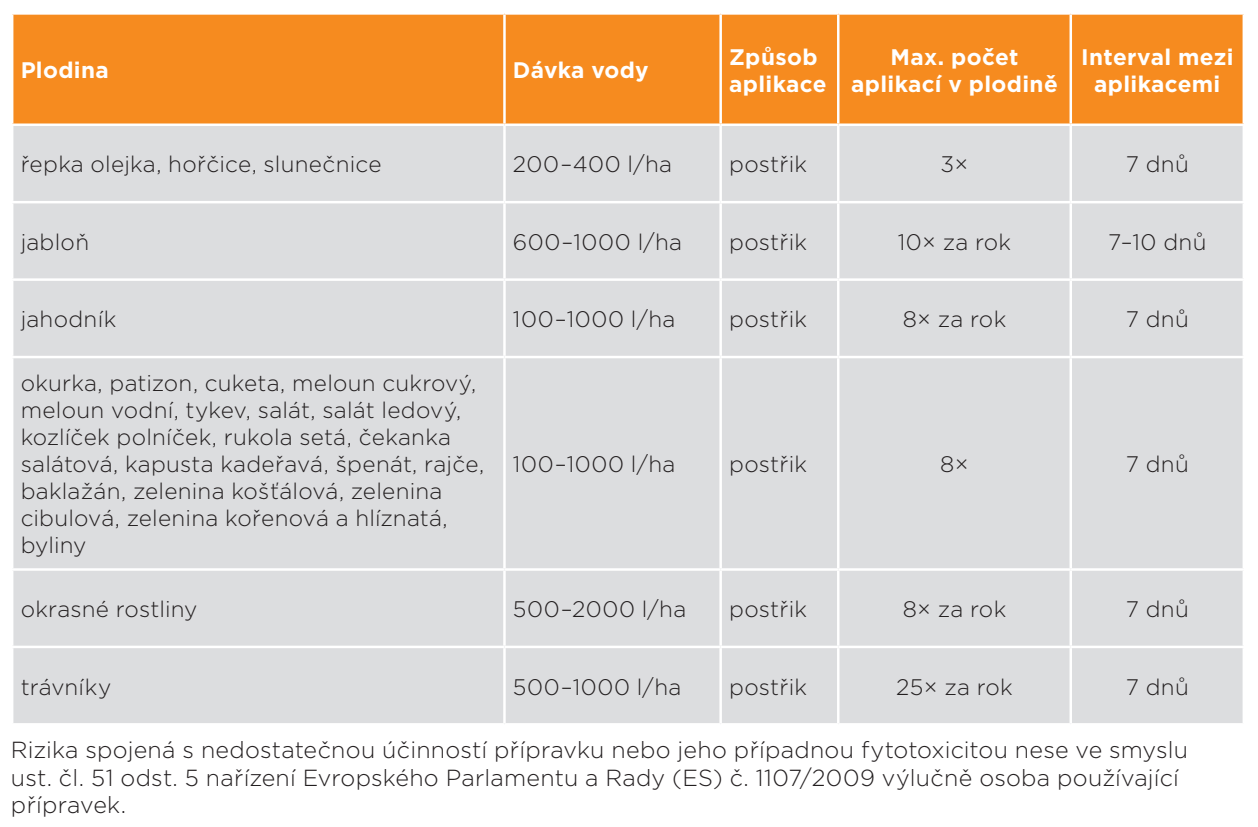
<style>
.page{position:relative;width:1258px;height:827px;background:#fff}
.page>*{position:absolute;margin:0;border:0;box-sizing:border-box;transform-origin:0 0}
.t1{font:300 23.25px/28px "Gotham";letter-spacing:.01em;color:#231f20}
.t2{font:300 22.5px/27px "Gotham";letter-spacing:.01em;color:#231f20}
.t3{font:700 22.5px/27px "Gotham";letter-spacing:.015em;color:#fff;text-align:center}
.t4{font:300 22.5px "Gotham";letter-spacing:.03em;color:#231f20}
</style>
<div class="page">
<div style="left:13px;top:15px;width:1229px;height:108px;background:#f68b1f"></div>
<div style="left:13px;top:126px;width:1229px;height:597px;background:#dcdddf"></div>
<hr style="left:503px;top:15px;width:3px;height:108px;background:#fff">
<hr style="left:719px;top:15px;width:3px;height:108px;background:#fff">
<hr style="left:837px;top:15px;width:2px;height:108px;background:#fff">
<hr style="left:1069px;top:15px;width:3px;height:108px;background:#fff">
<hr style="left:11px;top:201px;width:493px;height:2px;background:#fff">
<hr style="left:11px;top:278px;width:493px;height:3px;background:#fff">
<hr style="left:11px;top:356px;width:493px;height:2px;background:#fff">
<hr style="left:11px;top:568px;width:493px;height:3px;background:#fff">
<hr style="left:11px;top:646px;width:493px;height:2px;background:#fff">
<hr style="left:503px;top:126px;width:3px;height:75px;background:#fff">
<hr style="left:504px;top:201px;width:216px;height:2px;background:#fff">
<hr style="left:503px;top:203px;width:3px;height:75px;background:#fff">
<hr style="left:504px;top:278px;width:216px;height:3px;background:#fff">
<hr style="left:503px;top:281px;width:3px;height:75px;background:#fff">
<hr style="left:504px;top:356px;width:216px;height:2px;background:#fff">
<hr style="left:503px;top:358px;width:3px;height:210px;background:#fff">
<hr style="left:504px;top:568px;width:216px;height:3px;background:#fff">
<hr style="left:503px;top:571px;width:3px;height:75px;background:#fff">
<hr style="left:504px;top:646px;width:216px;height:2px;background:#fff">
<hr style="left:503px;top:648px;width:3px;height:75px;background:#fff">
<hr style="left:719px;top:126px;width:3px;height:75px;background:#fff">
<hr style="left:720px;top:201px;width:118px;height:2px;background:#fff">
<hr style="left:719px;top:203px;width:3px;height:75px;background:#fff">
<hr style="left:720px;top:278px;width:118px;height:3px;background:#fff">
<hr style="left:719px;top:281px;width:3px;height:75px;background:#fff">
<hr style="left:720px;top:356px;width:118px;height:2px;background:#fff">
<hr style="left:719px;top:358px;width:3px;height:210px;background:#fff">
<hr style="left:720px;top:568px;width:118px;height:3px;background:#fff">
<hr style="left:719px;top:571px;width:3px;height:75px;background:#fff">
<hr style="left:720px;top:646px;width:118px;height:2px;background:#fff">
<hr style="left:719px;top:648px;width:3px;height:75px;background:#fff">
<hr style="left:837px;top:126px;width:2px;height:75px;background:#fff">
<hr style="left:1069px;top:126px;width:3px;height:75px;background:#fff">
<hr style="left:838px;top:201px;width:232px;height:2px;background:#fff">
<hr style="left:837px;top:203px;width:2px;height:75px;background:#fff">
<hr style="left:1070px;top:201px;width:175px;height:2px;background:#fff">
<hr style="left:1069px;top:203px;width:3px;height:75px;background:#fff">
<hr style="left:838px;top:278px;width:232px;height:3px;background:#fff">
<hr style="left:837px;top:281px;width:2px;height:75px;background:#fff">
<hr style="left:1070px;top:278px;width:175px;height:3px;background:#fff">
<hr style="left:1069px;top:281px;width:3px;height:75px;background:#fff">
<hr style="left:838px;top:356px;width:232px;height:2px;background:#fff">
<hr style="left:837px;top:358px;width:2px;height:210px;background:#fff">
<hr style="left:1070px;top:356px;width:175px;height:2px;background:#fff">
<hr style="left:1069px;top:358px;width:3px;height:210px;background:#fff">
<hr style="left:838px;top:568px;width:232px;height:3px;background:#fff">
<hr style="left:837px;top:571px;width:2px;height:75px;background:#fff">
<hr style="left:1070px;top:568px;width:175px;height:3px;background:#fff">
<hr style="left:1069px;top:571px;width:3px;height:75px;background:#fff">
<hr style="left:838px;top:646px;width:232px;height:2px;background:#fff">
<hr style="left:837px;top:648px;width:2px;height:75px;background:#fff">
<hr style="left:1070px;top:646px;width:175px;height:2px;background:#fff">
<hr style="left:1069px;top:648px;width:3px;height:75px;background:#fff">
<p class="t3" style="left:21px;top:56px;width:90px">Plodina</p>
<p class="t3" style="left:513px;top:56px;width:137px">Dávka vody</p>
<p class="t3" style="left:729px;top:43px;width:99px;text-align:left">Způsob aplikace</p>
<p class="t3" style="left:851px;top:43px;width:208px">Max. počet aplikací v plodině</p>
<p class="t3" style="left:1081px;top:43px;width:154px">Interval mezi aplikacemi</p>
<p class="t2" style="left:21px;top:150px;width:362px">řepka olejka, hořčice, slunečnice</p>
<p class="t2" style="left:513px;top:150px;width:161px">200–400 l/ha</p>
<p class="t2" style="left:729px;top:150px;width:79px">postřik</p>
<p class="t2" style="left:940px;top:150px;width:29px">3×</p>
<p class="t2" style="left:1125px;top:150px;width:65px">7 dnů</p>
<p class="t2" style="left:21px;top:228px;width:70px">jabloň</p>
<p class="t4" style="left:513px;top:228px;width:171px">600–1000 l/ha</p>
<p class="t2" style="left:729px;top:228px;width:79px">postřik</p>
<p class="t2" style="left:898px;top:228px;width:115px">10× za rok</p>
<p class="t2" style="left:1108px;top:228px;width:100px">7–10 dnů</p>
<p class="t2" style="left:21px;top:305px;width:97px">jahodník</p>
<p class="t4" style="left:513px;top:305px;width:164px">100–1000 l/ha</p>
<p class="t2" style="left:729px;top:305px;width:79px">postřik</p>
<p class="t2" style="left:903px;top:305px;width:105px">8× za rok</p>
<p class="t2" style="left:1125px;top:305px;width:65px">7 dnů</p>
<p class="t2" style="left:21px;top:369px;width:465px">okurka, patizon, cuketa, meloun cukrový, meloun vodní, tykev, salát, salát ledový, kozlíček polníček, rukola setá, čekanka salátová, kapusta kadeřavá, špenát, rajče, baklažán, zelenina košťálová, zelenina cibulová, zelenina kořenová a hlíznatá, byliny</p>
<p class="t4" style="left:513px;top:450px;width:164px">100–1000 l/ha</p>
<p class="t2" style="left:729px;top:450px;width:79px">postřik</p>
<p class="t2" style="left:940px;top:450px;width:30px">8×</p>
<p class="t2" style="left:1125px;top:450px;width:65px">7 dnů</p>
<p class="t2" style="left:21px;top:595px;width:178px">okrasné rostliny</p>
<p class="t2" style="left:513px;top:595px;width:175px">500–2000 l/ha</p>
<p class="t2" style="left:729px;top:595px;width:79px">postřik</p>
<p class="t2" style="left:903px;top:595px;width:105px">8× za rok</p>
<p class="t2" style="left:1125px;top:595px;width:65px">7 dnů</p>
<p class="t2" style="left:21px;top:672px;width:92px">trávníky</p>
<p class="t4" style="left:513px;top:672px;width:170px">500–1000 l/ha</p>
<p class="t2" style="left:729px;top:672px;width:79px">postřik</p>
<p class="t2" style="left:896px;top:672px;width:118px">25× za rok</p>
<p class="t2" style="left:1125px;top:672px;width:65px">7 dnů</p>
<p class="t1" style="left:11px;top:735px;width:1178px">Rizika spojená s nedostatečnou účinností přípravku nebo jeho případnou fytotoxicitou nese ve smyslu ust. čl. 51 odst. 5 nařízení Evropského Parlamentu a Rady (ES) č. 1107/2009 výlučně osoba používající přípravek.</p>
</div>
